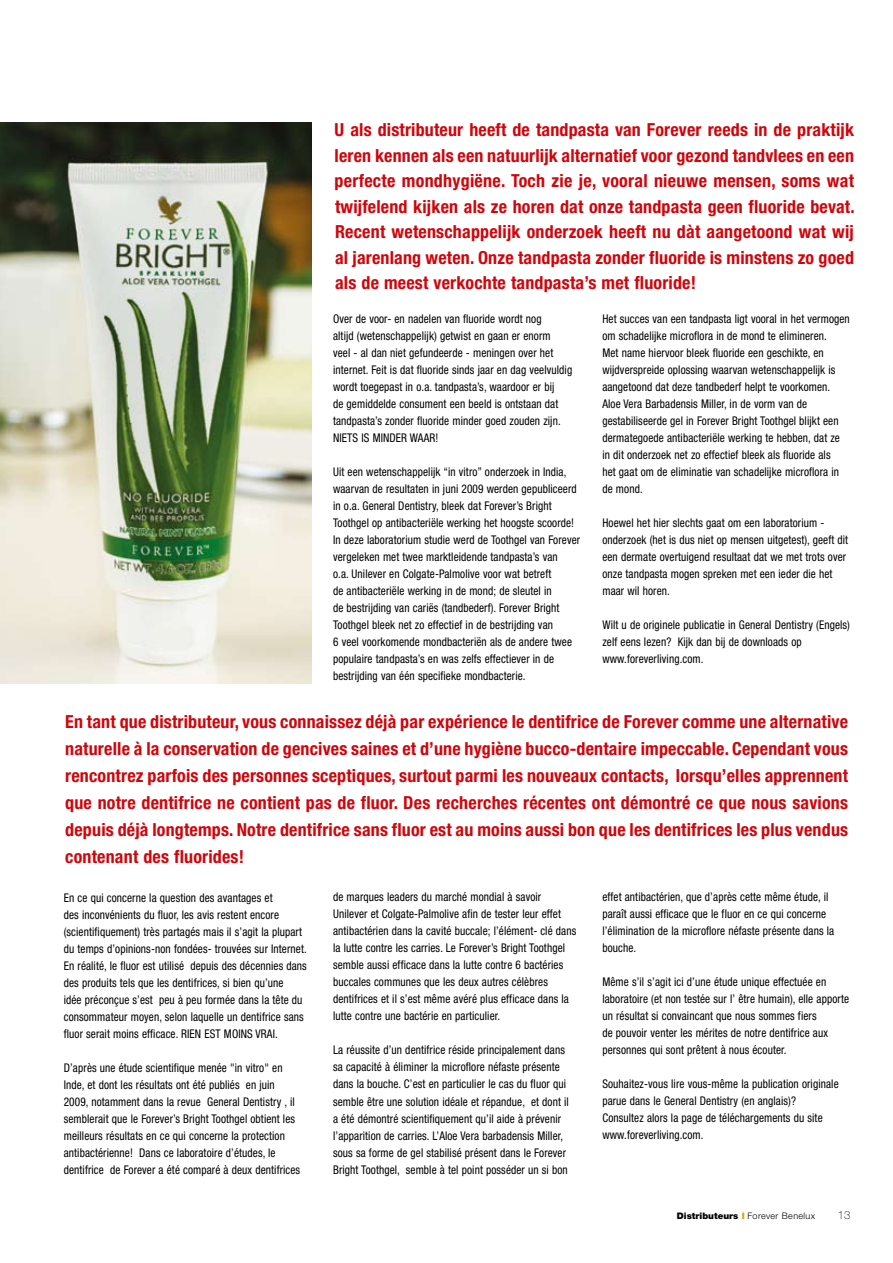
<style>
.page{position:relative;width:893px;height:1263px;background:#fff}
.page>*{position:absolute;margin:0;border:0;box-sizing:border-box;transform-origin:0 0}
.t1{font:700 condensed 18px/25.5px "Helvetica Neue";letter-spacing:.01em;color:#d1050c;text-align:justify}
.t2{font:condensed 12px/17px "Helvetica Neue";letter-spacing:.01em;color:#000;scale:.94 1}
.t3{font:100 11.25px "Helvetica Neue";color:#000}
.t4{font:300 9px "Helvetica Neue";letter-spacing:.04em;color:#000}
.s1{font-weight:900}
.s2{font-weight:900;color:#d9a500}
</style>
<div class="page">
<img style="left:0;top:122px;width:312px;height:562px">
<p class="t1" style="left:335px;top:117px;width:522px">U als distributeur heeft de tandpasta van Forever reeds in de praktijk leren kennen als een natuurlijk alternatief voor gezond tandvlees en een perfecte mondhygiëne. Toch zie je, vooral nieuwe mensen, soms wat twijfelend kijken als ze horen dat onze tandpasta geen fluoride bevat.<br>Recent wetenschappelijk onderzoek heeft nu dàt aangetoond wat wij al jarenlang weten. Onze tandpasta zonder fluoride is minstens zo goed als de meest verkochte tandpasta’s met fluoride!</p>
<p class="t2" style="left:333px;top:310px;width:256px">Over de voor- en nadelen van fluoride wordt nog<br>altijd (wetenschappelijk) getwist en gaan er enorm<br>veel - al dan niet gefundeerde - meningen over het internet. Feit is dat fluoride sinds jaar en dag veelvuldig wordt toegepast in o.a. tandpasta’s, waardoor er bij<br>de gemiddelde consument een beeld is ontstaan dat tandpasta’s zonder fluoride minder goed zouden zijn.<br>NIETS IS MINDER WAAR!</p>
<p class="t2" style="left:333px;top:463px;width:264px">Uit een wetenschappelijk “in vitro” onderzoek in India, waarvan de resultaten in juni 2009 werden gepubliceerd in o.a. General Dentistry, bleek dat Forever’s Bright Toothgel op antibacteriële werking het hoogste scoorde!<br>In deze laboratorium studie werd de Toothgel van Forever vergeleken met twee marktleidende tandpasta’s van<br>o.a. Unilever en Colgate-Palmolive voor wat betreft<br>de antibacteriële werking in de mond; de sleutel in<br>de bestrijding van cariës (tandbederf). Forever Bright Toothgel bleek net zo effectief in de bestrijding van<br>6 veel voorkomende mondbacteriën als de andere twee populaire tandpasta’s en was zelfs effectiever in de bestrijding van één specifieke mondbacterie.</p>
<p class="t2" style="left:602px;top:310px;width:265px">Het succes van een tandpasta ligt vooral in het vermogen om schadelijke microflora in de mond te elimineren.<br>Met name hiervoor bleek fluoride een geschikte, en wijdverspreide oplossing waarvan wetenschappelijk is aangetoond dat deze tandbederf helpt te voorkomen.<br>Aloe Vera Barbadensis Miller, in de vorm van de gestabiliseerde gel in Forever Bright Toothgel blijkt een dermategoede antibacteriële werking te hebben, dat ze in dit onderzoek net zo effectief bleek als fluoride als<br>het gaat om de eliminatie van schadelijke microflora in de mond.</p>
<p class="t2" style="left:602px;top:514px;width:263px">Hoewel het hier slechts gaat om een laboratorium - onderzoek (het is dus niet op mensen uitgetest), geeft dit een dermate overtuigend resultaat dat we met trots over onze tandpasta mogen spreken met een ieder die het maar wil horen.</p>
<p class="t2" style="left:602px;top:616px;width:265px">Wilt u de originele publicatie in General Dentistry (Engels) zelf eens lezen? Kijk dan bij de downloads op www.foreverliving.com.</p>
<p class="t1" style="left:65px;top:708px;width:784px;line-height:27px">En tant que distributeur, vous connaissez déjà par expérience le dentifrice de Forever comme une alternative naturelle à la conservation de gencives saines et d’une hygiène bucco-dentaire impeccable. Cependant vous rencontrez parfois des personnes sceptiques, surtout parmi les nouveaux contacts, lorsqu’elles apprennent que notre dentifrice ne contient pas de fluor. Des recherches récentes ont démontré ce que nous savions depuis déjà longtemps. Notre dentifrice sans fluor est au moins aussi bon que les dentifrices les plus vendus contenant des fluorides!</p>
<p class="t2" style="left:64px;top:889px;width:260px">En ce qui concerne la question des avantages et<br>des inconvénients du fluor, les avis restent encore (scientifiquement) très partagés mais il s’agit la plupart du temps d’opinions-non fondées- trouvées sur Internet.<br>En réalité, le fluor est utilisé depuis des décennies dans des produits tels que les dentifrices, si bien qu’une<br>idée préconçue s’est peu à peu formée dans la tête du consommateur moyen, selon laquelle un dentifrice sans fluor serait moins efficace. RIEN EST MOINS VRAI.</p>
<p class="t2" style="left:64px;top:1059px;width:253px">D’après une étude scientifique menée "in vitro" en Inde, et dont les résultats ont été publiés en juin 2009, notamment dans la revue General Dentistry , il semblerait que le Forever’s Bright Toothgel obtient les meilleurs résultats en ce qui concerne la protection antibactérienne! Dans ce laboratoire d’études, le dentifrice de Forever a été comparé à deux dentifrices</p>
<p class="t2" style="left:602px;top:888px;width:248px">effet antibactérien, que d’après cette même étude, il paraît aussi efficace que le fluor en ce qui concerne l’élimination de la microflore néfaste présente dans la bouche.</p>
<p class="t2" style="left:602px;top:973px;width:264px">Même s’il s’agit ici d’une étude unique effectuée en laboratoire (et non testée sur l’ être humain), elle apporte un résultat si convaincant que nous sommes fiers<br>de pouvoir venter les mérites de notre dentifrice aux personnes qui sont prêtent à nous écouter.</p>
<p class="t2" style="left:602px;top:1075px;width:253px">Souhaitez-vous lire vous-même la publication originale parue dans le General Dentistry (en anglais)?<br>Consultez alors la page de téléchargements du site www.foreverliving.com.</p>
<p class="t2" style="left:333px;top:889px;width:260px">de marques leaders du marché mondial à savoir Unilever et Colgate-Palmolive afin de tester leur effet antibactérien dans la cavité buccale; l’élément- clé dans la lutte contre les carries. Le Forever’s Bright Toothgel semble aussi efficace dans la lutte contre 6 bactéries buccales communes que les deux autres célèbres dentifrices et il s’est même avéré plus efficace dans la lutte contre une bactérie en particulier.</p>
<p class="t2" style="left:333px;top:1042px;width:252px">La réussite d’un dentifrice réside principalement dans sa capacité à éliminer la microflore néfaste présente dans la bouche. C’est en particulier le cas du fluor qui semble être une solution idéale et répandue, et dont il a été démontré scientifiquement qu’il aide à prévenir l’apparition de carries. L’Aloe Vera barbadensis Miller, sous sa forme de gel stabilisé présent dans le Forever Bright Toothgel, semble à tel point posséder un si bon</p>
<p class="t4" style="left:677px;top:1210px;width:140px"><span class="s1">Distributeurs</span> <span class="s2">I</span> Forever Benelux</p>
<p class="t3" style="left:838px;top:1208px;width:14px">13</p>
</div>
